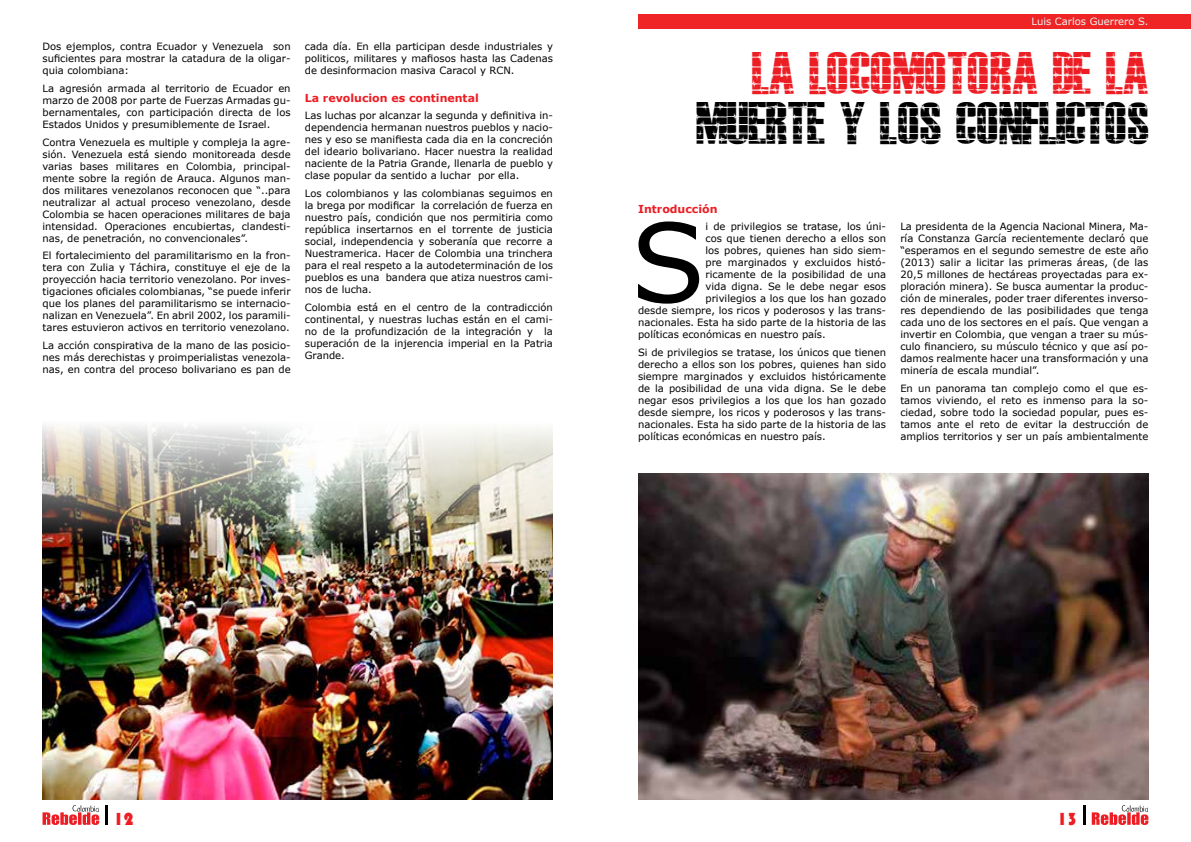
<style>
.page{position:relative;width:1191px;height:842px;background:#fff}
.page>*{position:absolute;margin:0;border:0;box-sizing:border-box;transform-origin:0 0}
.t1{font:109px "Verdana";color:#000}
.t2{font:30px "ALAMBRADOINFERNAL";color:#000}
.t3{font:30px "ALAMBRADOINFERNAL";color:#ed1d24}
.t4{font:18px "Bauhaus 93";color:#ed1d24}
.t5{font:700 11px "Verdana";color:#ed1d24}
.t6{font:10px/12px "Verdana";color:#000;text-align:justify}
.t7{font:10px "Verdana";color:#edf7f5}
</style>
<div class="page">
<img style="left:43px;top:425px;width:510px;height:374px">
<img style="left:638px;top:473px;width:510px;height:326px">
<div style="left:638px;top:14px;width:553px;height:14px;background:#ee2524"></div>
<hr style="left:105px;top:805px;width:3px;height:20px;background:#000">
<svg style="left:43px;top:805px;width:56px;height:20px"></svg>
<hr style="left:1083px;top:805px;width:3px;height:20px;background:#000">
<svg style="left:1091px;top:805px;width:57px;height:20px"></svg>
<p class="t6" style="left:43px;top:40px;width:250px">Dos ejemplos, contra Ecuador y Venezuela son suficientes para mostrar la catadura de la oligar&shy;quia colombiana:</p>
<p class="t6" style="left:43px;top:82px;width:250px">La agresión armada al territorio de Ecuador en marzo de 2008 por parte de Fuerzas Armadas gu&shy;bernamentales, con participación directa de los Estados Unidos y presumiblemente de Israel.</p>
<p class="t6" style="left:43px;top:136px;width:250px">Contra Venezuela es multiple y compleja la agre&shy;sión. Venezuela está siendo monitoreada desde varias bases militares en Colombia, principal&shy;mente sobre la región de Arauca. Algunos man&shy;dos militares venezolanos reconocen que “..para neutralizar al actual proceso venezolano, desde Colombia se hacen operaciones militares de baja intensidad. Operaciones encubiertas, clandesti&shy;nas, de penetración, no convencionales”.</p>
<p class="t6" style="left:43px;top:249px;width:250px">El fortalecimiento del paramilitarismo en la fron&shy;tera con Zulia y Táchira, constituye el eje de la proyección hacia territorio venezolano. Por inves&shy;tigaciones oficiales colombianas, “se puede inferir que los planes del paramilitarismo se internacio&shy;nalizan en Venezuela”. En abril 2002, los paramili&shy;tares estuvieron activos en territorio venezolano.</p>
<p class="t6" style="left:43px;top:339px;width:250px">La acción conspirativa de la mano de las posicio&shy;nes más derechistas y proimperialistas venezola&shy;nas, en contra del proceso bolivariano es pan de</p>
<p class="t6" style="left:305px;top:40px;width:250px">cada día. En ella participan desde industriales y politicos, militares y mafiosos hasta las Cadenas de desinformacion masiva Caracol y RCN.</p>
<p class="t5" style="left:305px;top:90px;width:175px">La revolucion es continental</p>
<p class="t6" style="left:305px;top:109px;width:250px">Las luchas por alcanzar la segunda y definitiva in&shy;dependencia hermanan nuestros pueblos y nacio&shy;nes y eso se manifiesta cada dia en la concreción del ideario bolivariano. Hacer nuestra la realidad naciente de la Patria Grande, llenarla de pueblo y clase popular da sentido a luchar por ella.</p>
<p class="t6" style="left:305px;top:187px;width:250px">Los colombianos y las colombianas seguimos en la brega por modificar la correlación de fuerza en nuestro país, condición que nos permitiria como república insertarnos en el torrente de justicia social, independencia y soberanía que recorre a Nuestramerica. Hacer de Colombia una trinchera para el real respeto a la autodeterminación de los pueblos es una bandera que atiza nuestros cami&shy;nos de lucha.</p>
<p class="t6" style="left:305px;top:301px;width:250px">Colombia está en el centro de la contradicción continental, y nuestras luchas están en el cami&shy;no de la profundización de la integración y la superación de la injerencia imperial en la Patria Grande.</p>
<p class="t7" style="left:1031px;top:15px;width:118px">Luis Carlos Guerrero S.</p>
<h2 class="t3" style="left:752px;top:54px;width:398px">LA LOCOMOTORA DE LA</h2>
<h2 class="t2" style="left:696px;top:104px;width:453px">MUERTE Y LOS CONFLICTOS</h2>
<p class="t5" style="left:638px;top:201px;width:81px">Introducción</p>
<h1 class="t1" style="left:631px;top:188px;width:76px">S</h1>
<p class="t6" style="left:705px;top:220px;width:182px">i de privilegios se tratase, los úni-</p>
<p class="t6" style="left:705px;top:232px;width:182px">cos que tienen derecho a ellos son</p>
<p class="t6" style="left:705px;top:244px;width:182px">los pobres, quienes han sido siem-</p>
<p class="t6" style="left:705px;top:256px;width:182px">pre marginados y excluidos histó-</p>
<p class="t6" style="left:705px;top:268px;width:182px">ricamente de la posibilidad de una</p>
<p class="t6" style="left:705px;top:280px;width:182px">vida digna. Se le debe negar esos</p>
<p class="t6" style="left:705px;top:292px;width:182px">privilegios a los que los han gozado</p>
<p class="t6" style="left:638px;top:304px;width:250px">desde siempre, los ricos y poderosos y las trans-</p>
<p class="t6" style="left:638px;top:316px;width:250px">nacionales. Esta ha sido parte de la historia de las</p>
<p class="t6" style="left:638px;top:328px;width:189px">políticas económicas en nuestro país.</p>
<p class="t6" style="left:638px;top:346px;width:250px">Si de privilegios se tratase, los únicos que tienen derecho a ellos son los pobres, quienes han sido siempre marginados y excluidos históricamente de la posibilidad de una vida digna. Se le debe negar esos privilegios a los que los han gozado desde siempre, los ricos y poderosos y las trans&shy;nacionales. Esta ha sido parte de la historia de las políticas económicas en nuestro país.</p>
<p class="t6" style="left:900px;top:221px;width:250px">La presidenta de la Agencia Nacional Minera, Ma&shy;ría Constanza García recientemente declaró que “esperamos en el segundo semestre de este año (2013) salir a licitar las primeras áreas, (de las 20,5 millones de hectáreas proyectadas para ex&shy;ploración minera). Se busca aumentar la produc&shy;ción de minerales, poder traer diferentes inverso&shy;res dependiendo de las posibilidades que tenga cada uno de los sectores en el país. Que vengan a invertir en Colombia, que vengan a traer su mús&shy;culo financiero, su músculo técnico y que así po&shy;damos realmente hacer una transformación y una minería de escala mundial”.</p>
<p class="t6" style="left:900px;top:382px;width:250px">En un panorama tan complejo como el que es&shy;tamos viviendo, el reto es inmenso para la so&shy;ciedad, sobre todo la sociedad popular, pues es&shy;tamos ante el reto de evitar la destrucción de amplios territorios y ser un país ambientalmente</p>
<h3 class="t4" style="left:113px;top:809px;width:22px">12</h3>
<h3 class="t4" style="left:1057px;top:809px;width:22px">13</h3>
</div>
